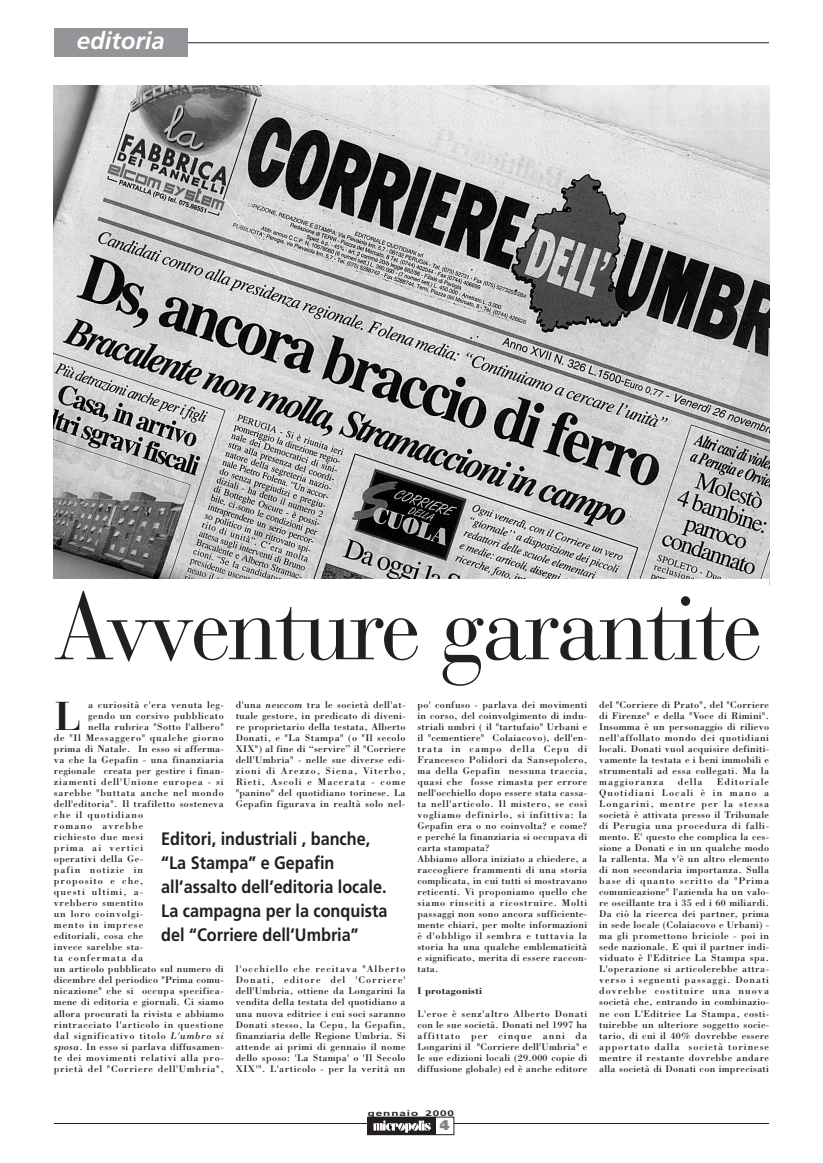
<style>
.page{position:relative;width:823px;height:1163px;background:#fff}
.page>*{position:absolute;margin:0;border:0;box-sizing:border-box;transform-origin:0 0}
.t1{font:95px "Bauer Bodoni";letter-spacing:-.035em;color:#231f20;scale:.95 1}
.t2{font:700 40px "Bauer Bodoni";color:#231f20}
.t3{font:italic 700 24px "Frutiger";color:#fff}
.t4{font:700 18px/24px "Frutiger";color:#231f20;scale:.9 1}
.t5{font:900 14px "Frutiger";color:#808285}
.t6{font:10px/11px "Bodoni";letter-spacing:.04em;color:#231f20;text-align:justify}
.t7{font:10px "Bodoni";letter-spacing:.1em;color:#231f20}
.t8{font:10px "Bodoni";letter-spacing:.06em;color:#231f20}
.t9{font:10px "Bodoni";letter-spacing:.07em;color:#231f20}
.t10{font:10px "Bodoni";letter-spacing:.065em;color:#231f20}
.t11{font:10px "Bodoni";letter-spacing:.075em;color:#231f20}
.t12{font:10px "Bodoni";letter-spacing:.085em;color:#231f20}
.t13{font:10px "Bodoni";letter-spacing:.095em;color:#231f20}
.t14{font:700 10px "Bodoni";letter-spacing:.03em;color:#231f20}
.t15{font:700 8px "Frutiger";letter-spacing:.085em;color:#231f20;scale:1.45 1}
.s1{font-style:italic}
</style>
<div class="page">
<hr style="left:54px;top:1122px;width:714px;height:1px;background:#231f20">
<div style="left:368px;top:1116px;width:85px;height:18px;background:#fff"></div>
<div style="left:367px;top:1116px;width:68px;height:18px;background:#231f20"></div>
<img style="left:373px;top:1120px;width:57px;height:11px">
<hr style="left:188px;top:42px;width:580px;height:1px;background:#231f20">
<div style="left:54px;top:29px;width:134px;height:28px;background:#939598"></div>
<img style="left:54px;top:85px;width:714px;height:493px">
<h3 class="t3" style="left:77px;top:31px;width:90px">editoria</h3>
<h1 class="t1" style="left:54px;top:592px;width:746px">Avventure garantite</h1>
<h2 class="t2" style="left:55px;top:702px;width:28px">L</h2>
<p class="t6" style="left:88px;top:699px;width:137px">a curiosità c'era venuta leg-</p>
<p class="t6" style="left:88px;top:710px;width:137px">gendo un corsivo pubblicato</p>
<p class="t6" style="left:88px;top:721px;width:137px">nella rubrica "Sotto l'albero"</p>
<p class="t9" style="left:54px;top:732px;width:171px">de "Il Messaggero" qualche giorno</p>
<p class="t6" style="left:54px;top:743px;width:171px">prima di Natale. In esso si afferma-</p>
<p class="t6" style="left:54px;top:754px;width:171px">va che la Gepafin - una finanziaria</p>
<p class="t6" style="left:54px;top:765px;width:171px">regionale creata per gestire i finan-</p>
<p class="t12" style="left:54px;top:776px;width:171px">ziamenti dell'Unione europea - si</p>
<p class="t10" style="left:54px;top:787px;width:171px">sarebbe "buttata anche nel mondo</p>
<p class="t6" style="left:54px;top:798px;width:171px">dell'editoria". Il trafiletto sosteneva</p>
<p class="t7" style="left:54px;top:809px;width:91px">che il quotidiano</p>
<p class="t7" style="left:54px;top:820px;width:91px">romano avrebbe</p>
<p class="t8" style="left:54px;top:831px;width:91px">richiesto due mesi</p>
<p class="t7" style="left:54px;top:842px;width:91px">prima ai vertici</p>
<p class="t6" style="left:54px;top:853px;width:91px">operativi della Ge-</p>
<p class="t7" style="left:54px;top:864px;width:91px">pafin notizie in</p>
<p class="t7" style="left:54px;top:875px;width:91px">proposito e che,</p>
<p class="t7" style="left:54px;top:886px;width:91px">questi ultimi, a-</p>
<p class="t8" style="left:54px;top:897px;width:91px">vrebbero smentito</p>
<p class="t11" style="left:54px;top:908px;width:91px">un loro coinvolgi-</p>
<p class="t13" style="left:54px;top:919px;width:91px">mento in imprese</p>
<p class="t6" style="left:54px;top:930px;width:91px">editoriali, cosa che</p>
<p class="t6" style="left:54px;top:941px;width:91px">invece sarebbe sta-</p>
<p class="t7" style="left:54px;top:952px;width:91px">ta confermata da</p>
<p class="t6" style="left:54px;top:963px;width:171px">un articolo pubblicato sul numero di</p>
<p class="t6" style="left:54px;top:974px;width:171px">dicembre del periodico "Prima comu-</p>
<p class="t6" style="left:54px;top:985px;width:171px">nicazione" che si occupa specifica-</p>
<p class="t6" style="left:54px;top:996px;width:171px">mene di editoria e giornali. Ci siamo</p>
<p class="t6" style="left:54px;top:1007px;width:171px">allora procurati la rivista e abbiamo</p>
<p class="t8" style="left:54px;top:1018px;width:171px">rintracciato l'articolo in questione</p>
<p class="t11" style="left:54px;top:1029px;width:171px">dal significativo titolo <span class="s1">L'umbro si</span></p>
<p class="t6" style="left:54px;top:1040px;width:171px"><span class="s1">sposa</span>. In esso si parlava diffusamen-</p>
<p class="t10" style="left:54px;top:1051px;width:171px">te dei movimenti relativi alla pro-</p>
<p class="t9" style="left:54px;top:1062px;width:171px">prietà del "Corriere dell'Umbria",</p>
<p class="t6" style="left:417px;top:699px;width:171px;text-align:left">po' confuso - parlava dei movimenti in corso, del coinvolgimento di indu&shy;striali umbri ( il "tartufaio" Urbani e il "cementiere" Colaiacovo), dell'en&shy;trata in campo della Cepu di Francesco Polidori da Sansepolcro, ma della Gepafin nessuna traccia, quasi che fosse rimasta per errore nell'occhiello dopo essere stata cassa&shy;ta nell'articolo. Il mistero, se così vogliamo definirlo, si infittiva: la Gepafin era o no coinvolta? e come? e perché la finanziaria si occupava di carta stampata?<br>Abbiamo allora iniziato a chiedere, a raccogliere frammenti di una storia complicata, in cui tutti si mostravano reticenti. Vi proponiamo quello che siamo riusciti a ricostruire. Molti passaggi non sono ancora sufficiente&shy;mente chiari, per molte informazioni è d'obbligo il sembra e tuttavia la storia ha una qualche emblematicità e significato, merita di essere raccon&shy;tata.</p>
<p class="t14" style="left:417px;top:985px;width:66px">I protagonisti</p>
<p class="t6" style="left:417px;top:1007px;width:171px">L'eroe è senz'altro Alberto Donati con le sue società. Donati nel 1997 ha affittato per cinque anni da Longarini il "Corriere dell'Umbria" e le sue edizioni locali (29.000 copie di diffusione globale) ed è anche editore</p>
<p class="t6" style="left:235px;top:699px;width:171px">d'una <span class="s1">newcom</span> tra le società dell'at&shy;tuale gestore, in predicato di diveni&shy;re proprietario della testata, Alberto Donati, e "La Stampa" (o "Il secolo XIX") al fine di “servire” il "Corriere dell'Umbria" - nelle sue diverse edi&shy;zioni di Arezzo, Siena, Viterbo, Rieti, Ascoli e Macerata - come "panino" del quotidiano torinese. La Gepafin figurava in realtà solo nel-</p>
<p class="t6" style="left:599px;top:699px;width:171px">del "Corriere di Prato", del "Corriere di Firenze" e della "Voce di Rimini".<br>Insomma è un personaggio di rilievo nell'affollato mondo dei quotidiani locali. Donati vuol acquisire definiti&shy;vamente la testata e i beni immobili e strumentali ad essa collegati. Ma la maggioranza</p>
<p class="t6" style="left:599px;top:776px;width:171px;text-indent:117px">Editoriale Quotidiani Locali è in mano a Longarini, mentre per la stessa società è attivata presso il Tribunale di Perugia una procedura di falli&shy;mento. E' questo che complica la ces&shy;sione a Donati e in un qualche modo la rallenta. Ma v'è un altro elemento di non secondaria importanza. Sulla base di quanto scritto da "Prima comunicazione" l'azienda ha un valo&shy;re oscillante tra i 35 ed i 60 miliardi.<br>Da ciò la ricerca dei partner, prima in sede locale (Colaiacovo e Urbani) - ma gli promettono briciole - poi in sede nazionale. E qui il partner indi&shy;viduato è l'Editrice La Stampa spa.<br>L'operazione si articolerebbe attra&shy;verso i seguenti passaggi. Donati dovrebbe costituire una nuova società che, entrando in combinazio&shy;ne con L'Editrice La Stampa, costi&shy;tuirebbe un ulteriore soggetto socie&shy;tario, di cui il 40% dovrebbe essere apportato dalla società torinese mentre il restante dovrebbe andare alla società di Donati con imprecisati</p>
<p class="t6" style="left:677px;top:776px;width:26px">della</p>
<h3 class="t4" style="left:161px;top:828px;width:252px">Editori, industriali , banche, “La Stampa” e Gepafin all’assalto dell’editoria locale.<br>La campagna per la conquista del “Corriere dell’Umbria”</h3>
<p class="t6" style="left:235px;top:963px;width:171px">l'occhiello che recitava "Alberto Donati, editore del 'Corriere' dell'Umbria, ottiene da Longarini la vendita della testata del quotidiano a una nuova editrice i cui soci saranno Donati stesso, la Cepu, la Gepafin, finanziaria delle Regione Umbria. Si attende ai primi di gennaio il nome dello sposo: 'La Stampa' o 'Il Secolo XIX'". L'articolo - per la verità un</p>
<p class="t15" style="left:367px;top:1109px;width:61px">gennaio 2000</p>
<h3 class="t5" style="left:439px;top:1119px;width:11px">4</h3>
</div>
